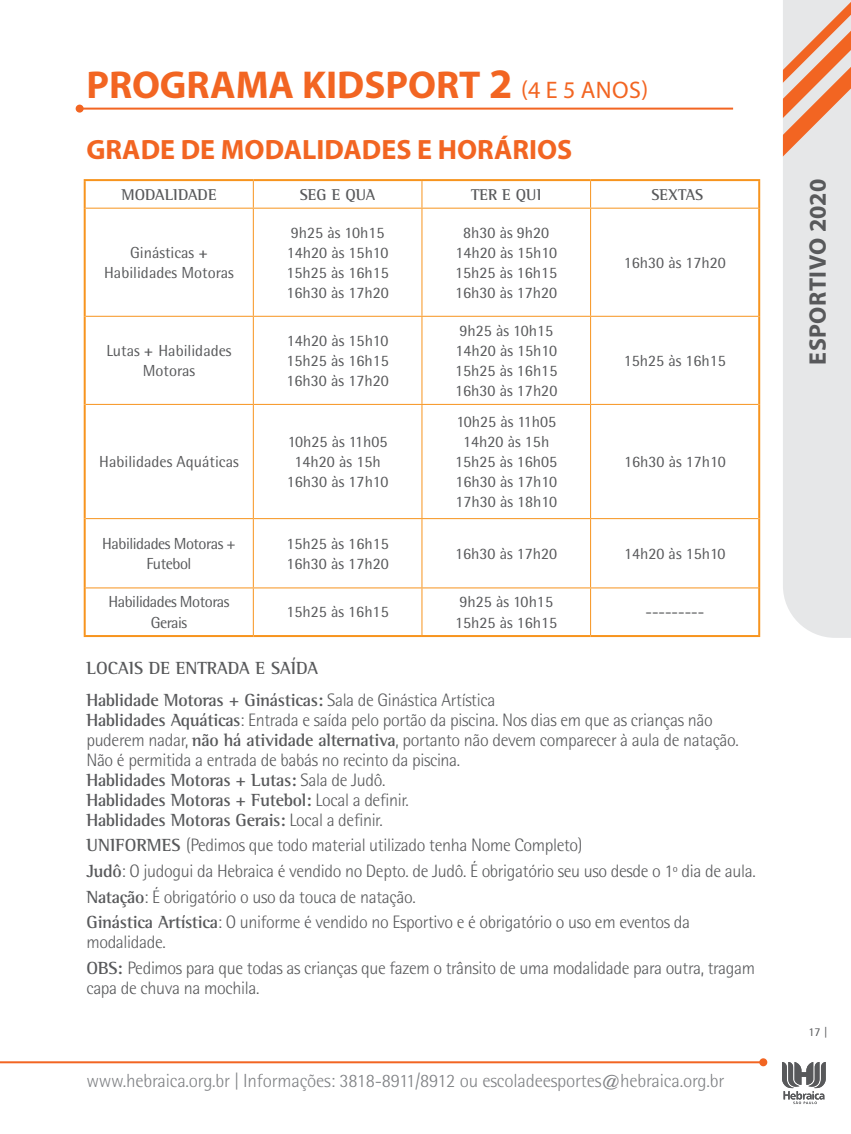
<style>
.page{position:relative;width:851px;height:1134px;background:#fff}
.page>*{position:absolute;margin:0;border:0;box-sizing:border-box;transform-origin:0 0}
.t1{font:700 39px "Myriad Pro";color:#f26522}
.t2{font:700 28px "Myriad Pro";color:#f26522}
.t3{font:700 24px "Myriad Pro";letter-spacing:.02em;color:#58595b}
.t4{font:300 19px "Rotis Semi Sans Std";letter-spacing:-.01em;color:#808285}
.t5{font:300 18px/25.6px "Rotis Semi Sans Std";letter-spacing:-.02em;color:#58595b}
.t6{font:700 18px/20px "Rotis Semi Serif Std";letter-spacing:-.02em;color:#58595b}
.t7{font:16px/20px "Rotis Semi Sans Std";color:#58595b;text-align:center}
.t8{font:16px/20px "Rotis Semi Sans Std";letter-spacing:-.03em;color:#58595b;text-align:center}
.t9{font:700 16px "Rotis Semi Serif Std";color:#58595b}
.t10{font:12px "Rotis Semi Sans Std";color:#58595b}
.s1{font-size:42.2px}
.s2{font-weight:400;font-size:24px}
.s3{font-family:"Rotis Semi Serif Std";font-weight:700}
.s4{font-family:"Rotis Semi Sans Std";font-weight:300}
</style>
<div class="page">
<svg style="left:782px;top:1062px;width:43px;height:42px"></svg>
<hr style="left:80px;top:108px;width:653px;height:2px;background:#f26522">
<div style="left:76px;top:105px;width:8px;height:8px;background:#f26522;border-radius:50%"></div>
<hr style="left:0;top:1061px;width:763px;height:2px;background:#f26522">
<div style="left:759px;top:1058px;width:8px;height:8px;background:#f26522;border-radius:50%"></div>
<hr style="left:84px;top:179px;width:169px;height:2px;background:#f7941e">
<hr style="left:84px;top:181px;width:2px;height:27px;background:#f7941e">
<hr style="left:253px;top:179px;width:169px;height:2px;background:#f7941e">
<hr style="left:422px;top:179px;width:168px;height:2px;background:#f7941e">
<hr style="left:590px;top:179px;width:170px;height:2px;background:#f7941e">
<hr style="left:84px;top:208px;width:2px;height:108px;background:#f7941e">
<hr style="left:84px;top:316px;width:2px;height:88px;background:#f7941e">
<hr style="left:84px;top:404px;width:2px;height:115px;background:#f7941e">
<hr style="left:84px;top:519px;width:2px;height:69px;background:#f7941e">
<hr style="left:84px;top:588px;width:2px;height:47px;background:#f7941e">
<hr style="left:84px;top:635px;width:169px;height:2px;background:#f7941e">
<hr style="left:253px;top:635px;width:169px;height:2px;background:#f7941e">
<hr style="left:422px;top:635px;width:168px;height:2px;background:#f7941e">
<hr style="left:590px;top:635px;width:170px;height:2px;background:#f7941e">
<svg style="left:253px;top:181px;width:1px;height:27px"></svg>
<svg style="left:421px;top:181px;width:1px;height:27px"></svg>
<svg style="left:590px;top:181px;width:1px;height:27px"></svg>
<hr style="left:86px;top:208px;width:167px;height:1px;background:#f7941e">
<hr style="left:253px;top:208px;width:169px;height:1px;background:#f7941e">
<hr style="left:253px;top:209px;width:1px;height:107px;background:#f7941e">
<hr style="left:422px;top:208px;width:168px;height:1px;background:#f7941e">
<hr style="left:421px;top:209px;width:1px;height:107px;background:#f7941e">
<hr style="left:590px;top:208px;width:168px;height:1px;background:#f7941e">
<hr style="left:590px;top:209px;width:1px;height:107px;background:#f7941e">
<hr style="left:86px;top:316px;width:167px;height:1px;background:#f7941e">
<hr style="left:253px;top:316px;width:169px;height:1px;background:#f7941e">
<hr style="left:253px;top:317px;width:1px;height:87px;background:#f7941e">
<hr style="left:422px;top:316px;width:168px;height:1px;background:#f7941e">
<hr style="left:421px;top:317px;width:1px;height:87px;background:#f7941e">
<hr style="left:590px;top:316px;width:168px;height:1px;background:#f7941e">
<hr style="left:590px;top:317px;width:1px;height:87px;background:#f7941e">
<hr style="left:86px;top:404px;width:167px;height:1px;background:#f7941e">
<hr style="left:253px;top:404px;width:169px;height:1px;background:#f7941e">
<hr style="left:253px;top:405px;width:1px;height:113px;background:#f7941e">
<hr style="left:422px;top:404px;width:168px;height:1px;background:#f7941e">
<hr style="left:421px;top:405px;width:1px;height:113px;background:#f7941e">
<hr style="left:590px;top:404px;width:168px;height:1px;background:#f7941e">
<hr style="left:590px;top:405px;width:1px;height:113px;background:#f7941e">
<hr style="left:86px;top:518px;width:167px;height:1px;background:#f7941e">
<hr style="left:253px;top:518px;width:169px;height:1px;background:#f7941e">
<hr style="left:253px;top:519px;width:1px;height:68px;background:#f7941e">
<hr style="left:422px;top:518px;width:168px;height:1px;background:#f7941e">
<hr style="left:421px;top:519px;width:1px;height:68px;background:#f7941e">
<hr style="left:590px;top:518px;width:168px;height:1px;background:#f7941e">
<hr style="left:590px;top:519px;width:1px;height:68px;background:#f7941e">
<hr style="left:86px;top:587px;width:167px;height:1px;background:#f7941e">
<hr style="left:253px;top:587px;width:169px;height:1px;background:#f7941e">
<hr style="left:253px;top:588px;width:1px;height:47px;background:#f7941e">
<hr style="left:422px;top:587px;width:168px;height:1px;background:#f7941e">
<hr style="left:421px;top:588px;width:1px;height:47px;background:#f7941e">
<hr style="left:590px;top:587px;width:168px;height:1px;background:#f7941e">
<hr style="left:590px;top:588px;width:1px;height:47px;background:#f7941e">
<hr style="left:758px;top:181px;width:2px;height:27px;background:#f7941e">
<hr style="left:758px;top:208px;width:2px;height:108px;background:#f7941e">
<hr style="left:758px;top:316px;width:2px;height:88px;background:#f7941e">
<hr style="left:758px;top:404px;width:2px;height:115px;background:#f7941e">
<hr style="left:758px;top:519px;width:2px;height:69px;background:#f7941e">
<hr style="left:758px;top:588px;width:2px;height:47px;background:#f7941e">
<div style="left:783px;top:414px;width:67px;height:224px;background:#e6e7e8"></div>
<svg style="left:782px;top:0;width:68px;height:414px;background:#e7d6ce"></svg>
<h1 class="t1" style="left:86px;top:60px;width:563px">PROGRAMA KIDSPORT <span class="s1">2</span> <span class="s2">(4 E 5 ANOS)</span></h1>
<h2 class="t2" style="left:86px;top:131px;width:487px">GRADE DE MODALIDADES E HORÁRIOS</h2>
<p class="t9" style="left:121px;top:185px;width:97px">MODALIDADE</p>
<p class="t9" style="left:300px;top:185px;width:77px">SEG E QUA</p>
<p class="t9" style="left:471px;top:185px;width:72px">TER E QUI</p>
<p class="t9" style="left:651px;top:185px;width:53px">SEXTAS</p>
<p class="t7" style="left:104px;top:242px;width:131px">Ginásticas <span class="s3">+<br></span>Habilidades Motoras</p>
<p class="t7" style="left:286px;top:222px;width:104px;text-align:left">9h25 às 10h15<br>14h20 às 15h10<br>15h25 às 16h15<br>16h30 às 17h20</p>
<p class="t7" style="left:455px;top:222px;width:104px">8h30 às 9h20<br>14h20 às 15h10<br>15h25 às 16h15<br>16h30 às 17h20</p>
<p class="t7" style="left:106px;top:340px;width:127px">Lutas <span class="s3">+</span> Habilidades<br>Motoras</p>
<p class="t7" style="left:286px;top:330px;width:104px;text-align:justify">14h20 às 15h10<br>15h25 às 16h15<br>16h30 às 17h20</p>
<p class="t7" style="left:455px;top:320px;width:104px;text-align:left">9h25 às 10h15<br>14h20 às 15h10<br>15h25 às 16h15<br>16h30 às 17h20</p>
<p class="t7" style="left:99px;top:451px;width:141px">Habilidades Aquáticas</p>
<p class="t7" style="left:287px;top:431px;width:103px">10h25 às 11h05<br>14h20 às 15h<br>16h30 às 17h10</p>
<p class="t7" style="left:455px;top:411px;width:104px">10h25 às 11h05<br>14h20 às 15h<br>15h25 às 16h05<br>16h30 às 17h10<br>17h30 às 18h10</p>
<p class="t7" style="left:623px;top:252px;width:104px">16h30 às 17h20</p>
<p class="t7" style="left:623px;top:350px;width:104px">15h25 às 16h15</p>
<p class="t7" style="left:624px;top:451px;width:103px">16h30 às 17h10</p>
<p class="t8" style="left:102px;top:533px;width:135px">Habilidades Motoras +<br>Futebol</p>
<p class="t7" style="left:286px;top:533px;width:104px;text-align:left">15h25 às 16h15<br>16h30 às 17h20</p>
<p class="t7" style="left:455px;top:543px;width:104px">16h30 às 17h20</p>
<p class="t7" style="left:624px;top:543px;width:103px">14h20 às 15h10</p>
<p class="t8" style="left:108px;top:592px;width:122px">Habilidades Motoras<br>Gerais</p>
<p class="t7" style="left:286px;top:602px;width:104px">15h25 às 16h15</p>
<p class="t7" style="left:455px;top:592px;width:104px;text-align:left">9h25 às 10h15<br>15h25 às 16h15</p>
<p class="t7" style="left:645px;top:602px;width:60px">---------</p>
<p class="t6" style="left:86px;top:651px;width:410px;line-height:32px">LOCAIS DE ENTRADA E SAÍDA<br>Hablidade Motoras + Ginásticas: <span class="s4">Sala de Ginástica Artística</span></p>
<p class="t5" style="left:86px;top:709px;width:654px;line-height:20px"><span class="s3">Hablidades Aquáticas</span>: Entrada e saída pelo portão da piscina. Nos dias em que as crianças não puderem nadar, <span class="s3">não há atividade alternativa</span>, portanto não devem comparecer à aula de natação.<br>Não é permitida a entrada de babás no recinto da piscina.</p>
<p class="t6" style="left:86px;top:769px;width:324px">Hablidades Motoras + Lutas: <span class="s4">Sala de Judô.<br></span>Hablidades Motoras + Futebol: <span class="s4">Local a definir.<br></span>Hablidades Motoras Gerais: <span class="s4">Local a definir.</span></p>
<p class="t5" style="left:86px;top:832px;width:670px"><span class="s3">UNIFORMES</span> (Pedimos que todo material utilizado tenha Nome Completo)<br><span class="s3">Judô</span>: O judogui da Hebraica é vendido no Depto. de Judô. É obrigatório seu uso desde o 1º dia de aula.<br><span class="s3">Natação</span>: É obrigatório o uso da touca de natação.<br><span class="s3">Ginástica Artística</span>: O uniforme é vendido no Esportivo e é obrigatório o uso em eventos da</p>
<p class="t5" style="left:86px;top:929px;width:670px">modalidade.<br><span class="s3">OBS:</span> Pedimos para que todas as crianças que fazem o trânsito de uma modalidade para outra, tragam</p>
<p class="t5" style="left:86px;top:975px;width:174px">capa de chuva na mochila.</p>
<p class="t4" style="left:86px;top:1069px;width:639px">www.hebraica.org.br | Informações: 3818-8911/8912 ou escoladeesportes@hebraica.org.br</p>
<h3 class="t3" style="left:801px;top:365px;width:187px;rotate:-90deg">ESPORTIVO 2020</h3>
<p class="t10" style="left:808px;top:1025px;width:21px">17 |</p>
</div>
